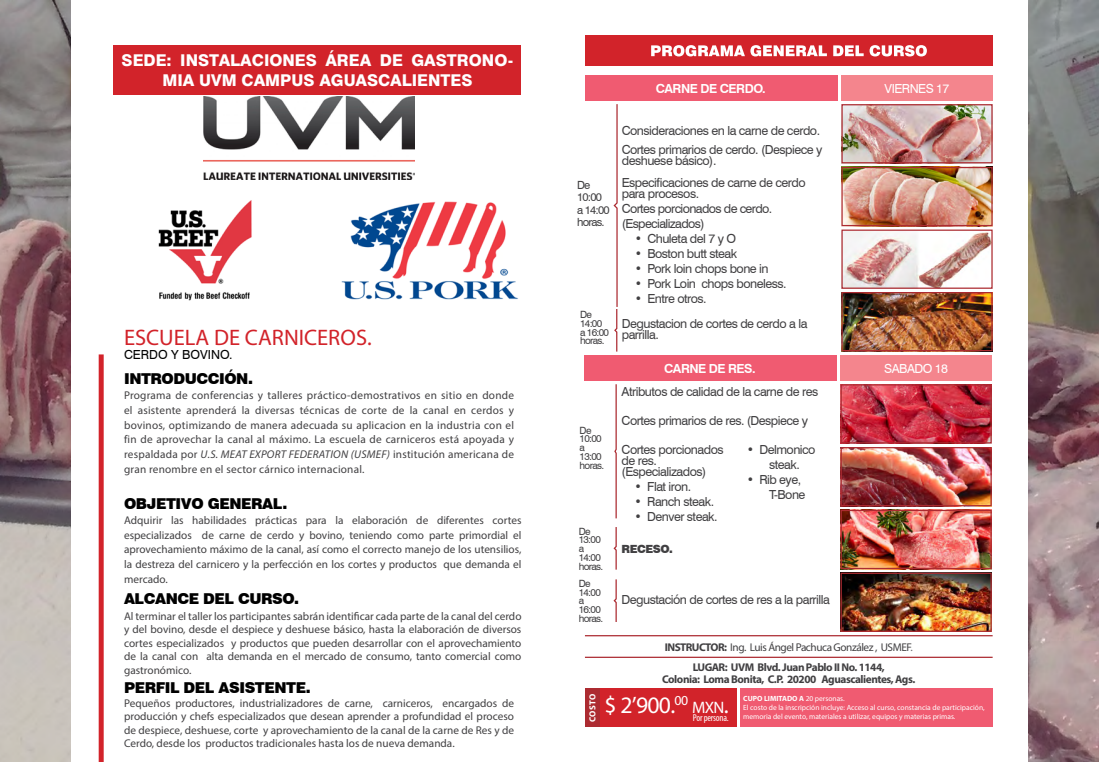
<style>
.page{position:relative;width:1099px;height:762px;background:#fff}
.page>*{position:absolute;margin:0;border:0;box-sizing:border-box;transform-origin:0 0}
.t1{font:23.75px "Myriad Pro";color:#fff}
.t2{font:22.5px "Myriad Pro";color:#d2232a}
.t3{font:16.62px "Myriad Pro";color:#fff}
.t4{font:800 16.25px/19.5px "Swiss 721 BT";color:#fff;text-align:center}
.t5{font:900 15px "Swiss 721 BT";letter-spacing:-.03em;color:#000}
.t6{font:12.5px/11.2px "Swiss 721 BT";letter-spacing:-.04em;color:#414042}
.t7{font:700 12.5px "Swiss 721 BT";letter-spacing:-.04em;color:#fff}
.t8{font:12.5px "Swiss 721 BT";letter-spacing:-.04em;color:#fff}
.t9{font:12.5px "Swiss 721 BT";color:#000}
.t10{font:11.25px/14.9px "Myriad Pro";color:#414042;text-align:justify}
.t11{font:700 11.25px/19.8px "Myriad Pro";letter-spacing:-.04em;color:#414042;text-align:center}
.t12{font:11.25px/12.5px "Swiss 721 BT";letter-spacing:-.07em;color:#414042}
.t13{font:900 11.25px "Swiss 721 BT";letter-spacing:-.04em;color:#414042}
.t14{font:10px/8.8px "Swiss 721 BT";letter-spacing:-.07em;color:#414042}
.t15{font:condensed 10px "Myriad Pro";letter-spacing:-.02em;color:#fff}
.t16{font:700 8.75px "Myriad Pro";letter-spacing:.005em;color:#fff}
.t17{font:7.5px/9px "Myriad Pro";color:#fff}
.s1{font-style:italic}
.s2{font-weight:400}
.s3{font-weight:400;color:#6d6e71}
.s4{font-size:23.75px}
.s5{font-weight:700}
</style>
<div class="page">
<img style="left:0;top:0;width:71px;height:762px">
<img style="left:1028px;top:0;width:70px;height:762px">
<div style="left:113px;top:45px;width:408px;height:49px;background:#d2232a"></div>
<div style="left:739px;top:688px;width:253px;height:38px;background:#f05b71"></div>
<div style="left:585px;top:688px;width:151px;height:38px;background:#d2232a"></div>
<div style="left:585px;top:688px;width:14px;height:38px;background:#ac2b31"></div>
<div style="left:585px;top:35px;width:407px;height:31px;background:#d2232a"></div>
<div style="left:99px;top:354px;width:5px;height:408px;background:#d2232a"></div>
<img style="left:341px;top:201px;width:177px;height:99px">
<img style="left:158px;top:172px;width:110px;height:129px">
<img style="left:204px;top:96px;width:211px;height:83px">
<svg style="left:651px;top:45px;width:275px;height:11px"></svg>
<hr style="left:585px;top:635px;width:407px;height:1px;background:#ac2b31">
<hr style="left:585px;top:657px;width:407px;height:1px;background:#ac2b31">
<img style="left:843px;top:106px;width:147px;height:55px">
<div style="left:841px;top:104px;width:151px;height:59px;border:1px solid #ac2b31"></div>
<img style="left:843px;top:169px;width:147px;height:55px">
<div style="left:841px;top:167px;width:151px;height:59px;border:1px solid #ac2b31"></div>
<img style="left:843px;top:294px;width:147px;height:55px">
<div style="left:841px;top:292px;width:151px;height:59px;border:1px solid #ac2b31"></div>
<div style="left:585px;top:75px;width:252px;height:26px;background:#f05b71"></div>
<div style="left:841px;top:75px;width:151px;height:26px;background:#f4858d"></div>
<img style="left:842px;top:386px;width:147px;height:55px">
<div style="left:840px;top:384px;width:151px;height:59px;border:1px solid #ac2b31"></div>
<img style="left:842px;top:449px;width:147px;height:55px">
<div style="left:840px;top:447px;width:151px;height:59px;border:1px solid #ac2b31"></div>
<img style="left:842px;top:512px;width:147px;height:55px">
<div style="left:840px;top:510px;width:151px;height:59px;border:1px solid #ac2b31"></div>
<img style="left:842px;top:575px;width:147px;height:55px">
<div style="left:840px;top:573px;width:151px;height:59px;border:1px solid #ac2b31"></div>
<svg style="left:614px;top:384px;width:3px;height:135px"></svg>
<svg style="left:613px;top:527px;width:4px;height:43px"></svg>
<svg style="left:613px;top:579px;width:4px;height:43px"></svg>
<div style="left:584px;top:355px;width:253px;height:26px;background:#f05b71"></div>
<div style="left:840px;top:355px;width:151px;height:26px;background:#f4858d"></div>
<img style="left:843px;top:231px;width:147px;height:56px">
<div style="left:841px;top:229px;width:151px;height:60px;border:1px solid #ac2b31"></div>
<svg style="left:613px;top:104px;width:5px;height:248px"></svg>
<h3 class="t4" style="left:122px;top:50px;width:393px">SEDE: INSTALACIONES ÁREA DE GASTRONO-<br>MIA UVM CAMPUS AGUASCALIENTES</h3>
<h2 class="t2" style="left:124px;top:323px;width:249px">ESCUELA DE CARNICEROS.</h2>
<h3 class="t5" style="left:124px;top:370px;width:130px">INTRODUCCIÓN.</h3>
<p class="t9" style="left:124px;top:345px;width:110px">CERDO Y BOVINO.</p>
<p class="t10" style="left:124px;top:387px;width:391px">Programa de conferencias y talleres práctico-demostrativos en sitio en donde el asistente aprenderá la diversas técnicas de corte de la canal en cerdos y bovinos, optimizando de manera adecuada su aplicacion en la industria con el fin de aprovechar la canal al máximo. La escuela de carniceros está apoyada y respaldada por <span class="s1">U.S. MEAT EXPORT FEDERATION (USMEF)</span> institución americana de gran renombre en el sector cárnico internacional.</p>
<h3 class="t5" style="left:124px;top:494px;width:165px">OBJETIVO GENERAL.</h3>
<p class="t10" style="left:124px;top:512px;width:399px">Adquirir las habilidades prácticas para la elaboración de diferentes cortes especializados de carne de cerdo y bovino, teniendo como parte primordial el aprovechamiento máximo de la canal, así como el correcto manejo de los utensilios, la destreza del carnicero y la perfección en los cortes y productos que demanda el mercado.</p>
<h3 class="t5" style="left:124px;top:590px;width:176px">ALCANCE DEL CURSO.</h3>
<p class="t10" style="left:124px;top:609px;width:399px;line-height:13.5px">Al terminar el taller los participantes sabrán identificar cada parte de la canal del cerdo y del bovino, desde el despiece y deshuese básico, hasta la elaboración de diversos cortes especializados y productos que pueden desarrollar con el aprovechamiento de la canal con alta demanda en el mercado de consumo, tanto comercial como gastronómico.</p>
<h3 class="t5" style="left:124px;top:678px;width:188px">PERFIL DEL ASISTENTE.</h3>
<p class="t10" style="left:124px;top:696px;width:391px;line-height:13.5px">Pequeños productores, industrializadores de carne, carniceros, encargados de producción y chefs especializados que desean aprender a profundidad el proceso de despiece, deshuese, corte y aprovechamiento de la canal de la carne de Res y de Cerdo, desde los productos tradicionales hasta los de nueva demanda.</p>
<p class="t12" style="left:577px;top:178px;width:34px">De<br>10:00 a 14:00 horas.</p>
<p class="t14" style="left:580px;top:310px;width:30px">De<br>14:00 a 16:00 horas.</p>
<p class="t14" style="left:579px;top:425px;width:26px">De<br>10:00 a<br>13:00 horas.</p>
<p class="t14" style="left:578px;top:526px;width:26px">De<br>13:00 a<br>14:00 horas.</p>
<p class="t14" style="left:578px;top:579px;width:26px">De<br>14:00 a<br>16:00 horas.</p>
<p class="t7" style="left:655px;top:80px;width:112px">CARNE DE CERDO.</p>
<p class="t8" style="left:884px;top:80px;width:66px">VIERNES 17</p>
<p class="t6" style="left:621px;top:120px;width:202px;line-height:19.8px">Consideraciones en la carne de cerdo.<br>Cortes primarios de cerdo. (Despiece y</p>
<p class="t6" style="left:621px;top:150px;width:185px;line-height:21.1px">deshuese básico).<br>Especificaciones de carne de cerdo</p>
<p class="t6" style="left:621px;top:187px;width:79px">para procesos.</p>
<p class="t6" style="left:621px;top:200px;width:152px;line-height:15px">Cortes porcionados de cerdo. (Especializados)</p>
<p class="t6" style="left:634px;top:232px;width:103px">• Chuleta del 7 y O</p>
<p class="t6" style="left:634px;top:247px;width:104px">• Boston butt steak</p>
<p class="t6" style="left:634px;top:262px;width:135px">• Pork loin chops bone in</p>
<p class="t6" style="left:634px;top:277px;width:153px">• Pork Loin chops boneless.</p>
<p class="t6" style="left:634px;top:292px;width:73px">• Entre otros.</p>
<p class="t6" style="left:621px;top:317px;width:187px">Degustacion de cortes de cerdo a la parrilla.</p>
<p class="t7" style="left:664px;top:360px;width:93px">CARNE DE RES.</p>
<p class="t8" style="left:884px;top:360px;width:65px">SABADO 18</p>
<p class="t6" style="left:621px;top:386px;width:198px">Atributos de calidad de la carne de res</p>
<p class="t6" style="left:621px;top:414px;width:188px">Cortes primarios de res. (Despiece y</p>
<p class="t6" style="left:621px;top:443px;width:104px">Cortes porcionados de res. (Especializados)</p>
<p class="t6" style="left:634px;top:481px;width:58px">• Flat iron.</p>
<p class="t6" style="left:634px;top:496px;width:81px">• Ranch steak.</p>
<p class="t6" style="left:634px;top:511px;width:85px">• Denver steak.</p>
<p class="t13" style="left:621px;top:542px;width:53px">RECESO.</p>
<p class="t6" style="left:746px;top:441px;width:70px;line-height:15px;text-align:center">• Delmonico steak.</p>
<p class="t6" style="left:769px;top:471px;width:38px;line-height:15px;text-indent:-22px">• Rib eye,<br>T-Bone</p>
<p class="t6" style="left:621px;top:594px;width:210px">Degustación de cortes de res a la parrilla</p>
<p class="t11" style="left:665px;top:637px;width:249px">INSTRUCTOR: <span class="s2">Ing. Luis Ángel Pachuca González , USMEF</span><span class="s3">.<br></span>LUGAR: UVM Blvd. Juan Pablo II No. 1144,</p>
<p class="t11" style="left:662px;top:669px;width:254px">Colonia: Loma Bonita, C.P. 20200 Aguascalientes, Ags.</p>
<p class="t16" style="left:587px;top:722px;width:29px;rotate:-90deg">Costo</p>
<h1 class="t1" style="left:604px;top:690px;width:85px">$ 2’900.<sup>00</sup></h1>
<h3 class="t3" style="left:692px;top:697px;width:38px">MXN<span class="s4">.</span></h3>
<p class="t15" style="left:693px;top:711px;width:37px">Por persona.</p>
<p class="t17" style="left:743px;top:694px;width:243px"><span class="s5">CUPO LIMITADO A</span> 20 personas.<br>El costo de la inscripción incluye: Acceso al curso, constancia de participación, memoria del evento, materiales a utilizar, equipos y materias primas.</p>
</div>
